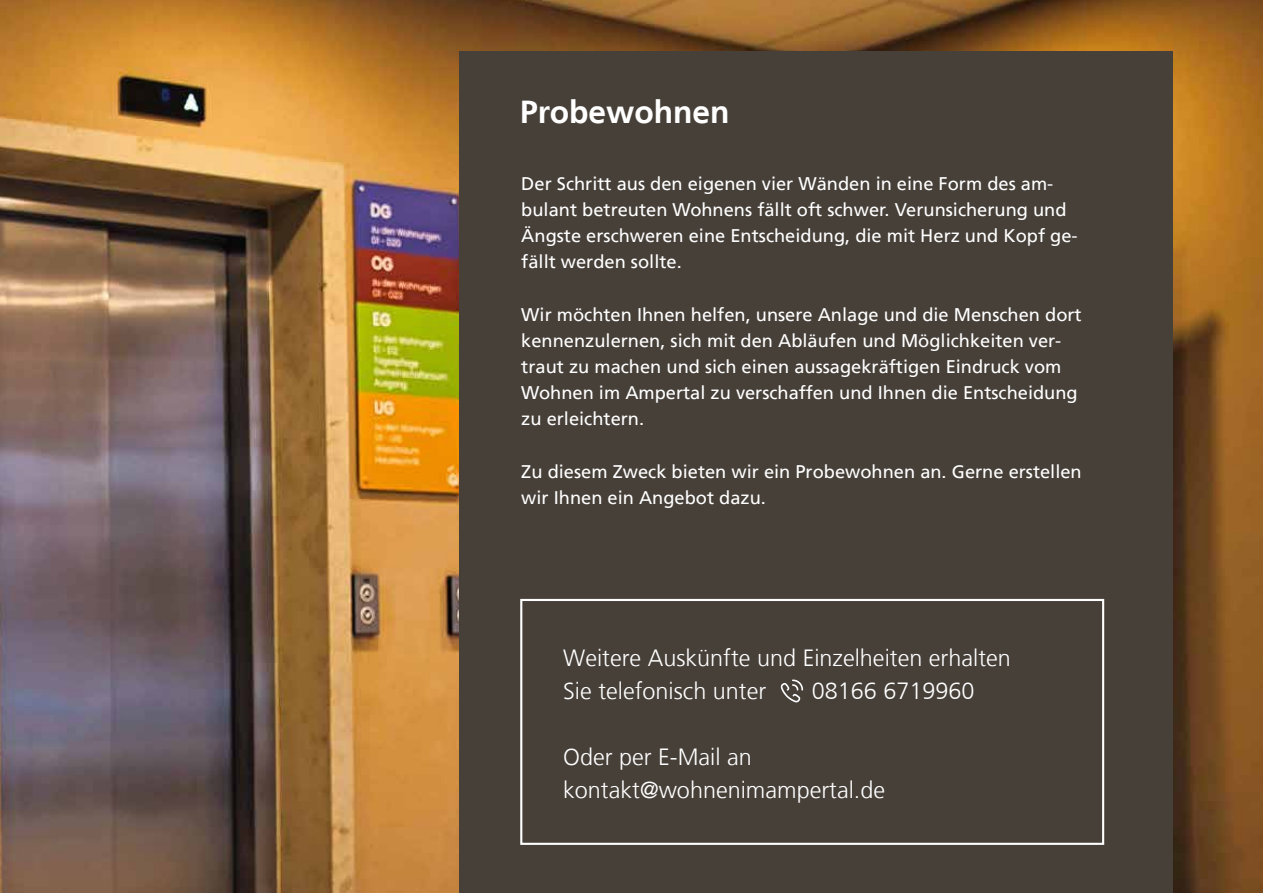
<style>
.page{position:relative;width:1263px;height:893px;background:#fff}
.page>*{position:absolute;margin:0;border:0;box-sizing:border-box;transform-origin:0 0}
.t1{font:700 31.8px "Frutiger LT";color:#fff}
.t2{font:300 23.4px/33.2px "Frutiger LT";color:#fff}
.t3{font:18.3px/26.1px "Frutiger LT";color:#fff}
</style>
<div class="page">
<img style="left:0;top:0;width:1263px;height:893px">
<div style="left:459px;top:51px;width:714px;height:842px;background:#474039"></div>
<div style="left:520px;top:599px;width:584px;height:246px;border:2px solid #fff"></div>
<svg style="left:781px;top:679px;width:22px;height:23px"></svg>
<h1 class="t1" style="left:520px;top:93px;width:211px">Probewohnen</h1>
<p class="t3" style="left:521px;top:171px;width:558px">Der Schritt aus den eigenen vier Wänden in eine Form des am&shy;bulant betreuten Wohnens fällt oft schwer. Verunsicherung und Ängste erschweren eine Entscheidung, die mit Herz und Kopf ge&shy;fällt werden sollte.</p>
<p class="t3" style="left:521px;top:301px;width:562px">Wir möchten Ihnen helfen, unsere Anlage und die Menschen dort kennenzulernen, sich mit den Abläufen und Möglichkeiten ver&shy;traut zu machen und sich einen aussagekräftigen Eindruck vom Wohnen im Ampertal zu verschaffen und Ihnen die Entscheidung zu erleichtern.</p>
<p class="t3" style="left:521px;top:458px;width:562px">Zu diesem Zweck bieten wir ein Probewohnen an. Gerne erstellen wir Ihnen ein Angebot dazu.</p>
<p class="t2" style="left:563px;top:641px;width:449px">Weitere Auskünfte und Einzelheiten erhalten<br>Sie telefonisch unter</p>
<p class="t2" style="left:812px;top:674px;width:164px">08166 6719960</p>
<p class="t2" style="left:563px;top:741px;width:323px">Oder per E-Mail an kontakt@wohnenimampertal.de</p>
</div>
